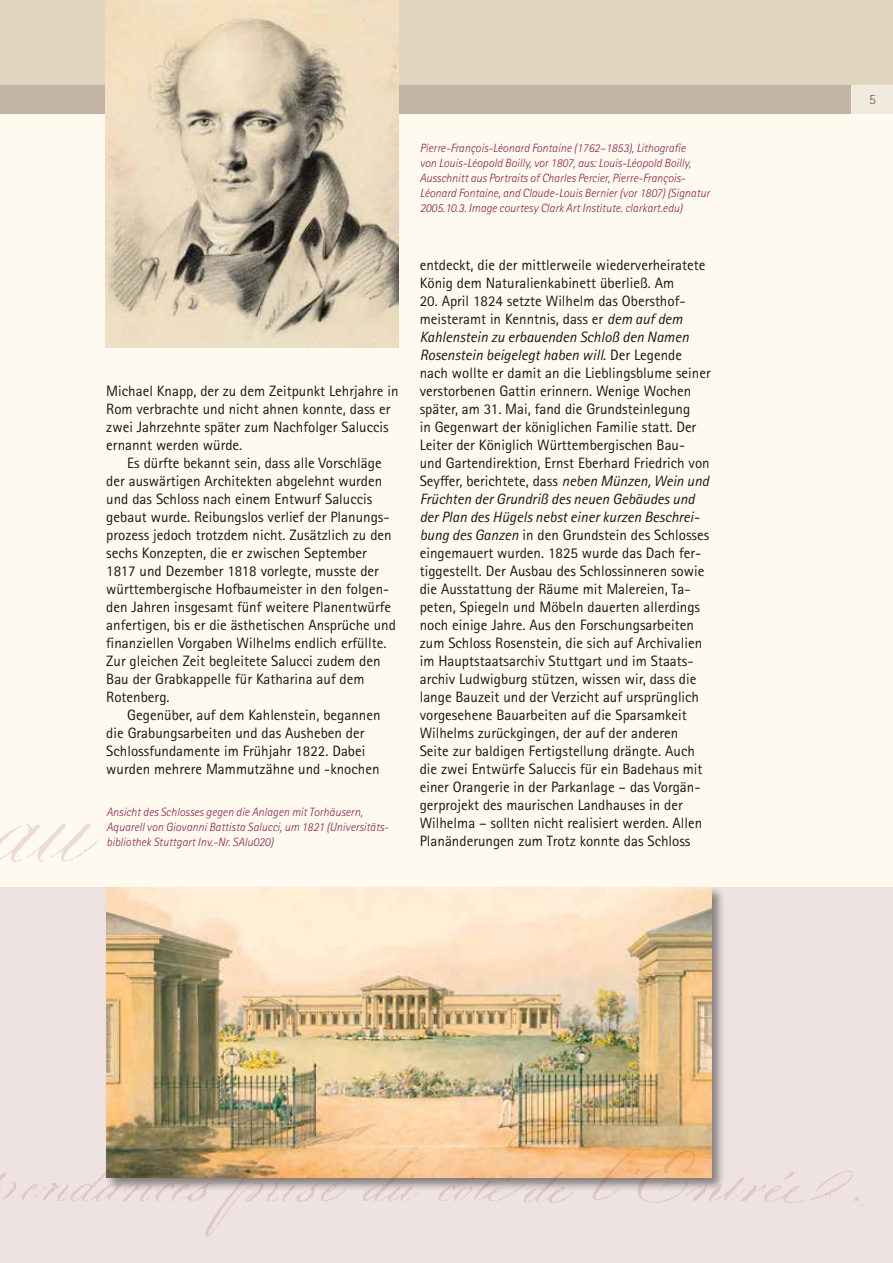
<style>
.page{position:relative;width:893px;height:1263px;background:#fff}
.page>*{position:absolute;margin:0;border:0;box-sizing:border-box;transform-origin:0 0}
.t1{font:15px/18px "Rotis Sans Serif Pro";color:#181716}
.t2{font:300 14.25px "Rotis Sans Serif Pro";color:#6c5c48}
.t3{font:italic 300 12px/15px "Rotis Sans Serif Pro";color:#8e1f4c}
.s1{font-style:italic}
</style>
<div class="page">
<div style="left:0;top:108px;width:893px;height:1155px;background:#fffaf0"></div>
<div style="left:0;top:887px;width:893px;height:376px;background:#efe3e2"></div>
<div style="left:0;top:0;width:893px;height:108px;background:#e1d5bf"></div>
<div style="left:0;top:85px;width:893px;height:29px;background:#c2b3a3"></div>
<div style="left:852px;top:85px;width:41px;height:29px;background:#f0eadf"></div>
<img style="left:106px;top:0;width:292px;height:347px">
<div style="left:104px;top:885px;width:622px;height:307px;background:#181716;opacity:.5"></div>
<img style="left:106px;top:887px;width:606px;height:225px">
<img style="left:0;top:824px;width:122px;height:90px">
<img style="left:0;top:1112px;width:863px;height:125px">
<p class="t1" style="left:106px;top:382px;width:294px">Michael Knapp, der zu dem Zeitpunkt Lehrjahre in Rom verbrachte und nicht ahnen konnte, dass er zwei Jahrzehnte später zum Nachfolger Saluccis ernannt werden würde.</p>
<p class="t1" style="left:106px;top:454px;width:291px;text-indent:21px">Es dürfte bekannt sein, dass alle Vorschläge der auswärtigen Architekten abgelehnt wurden und das Schloss nach einem Entwurf Saluccis gebaut wurde. Reibungslos verlief der Planungs&shy;prozess jedoch trotzdem nicht. Zusätzlich zu den sechs Konzepten, die er zwischen September 1817 und Dezember 1818 vorlegte, musste der württembergische Hofbaumeister in den folgen&shy;den Jahren insgesamt fünf weitere Planentwürfe anfertigen, bis er die ästhetischen Ansprüche und finanziellen Vorgaben Wilhelms endlich erfüllte.<br>Zur gleichen Zeit begleitete Salucci zudem den Bau der Grabkappelle für Katharina auf dem Rotenberg.</p>
<p class="t1" style="left:106px;top:706px;width:276px;text-indent:21px">Gegenüber, auf dem Kahlenstein, begannen die Grabungsarbeiten und das Ausheben der Schlossfundamente im Frühjahr 1822. Dabei wurden mehrere Mammutzähne und -knochen</p>
<p class="t3" style="left:106px;top:805px;width:284px">Ansicht des Schlosses gegen die Anlagen mit Torhäusern,<br>Aquarell von Giovanni Battista Salucci, um 1821 (Universitäts&shy;bibliothek Stuttgart Inv.-Nr. SAlu020)</p>
<p class="t3" style="left:420px;top:141px;width:292px">Pierre-François-Léonard Fontaine (1762–1853), Lithografie<br>von Louis-Léopold Boilly, vor 1807, aus: Louis-Léopold Boilly, Ausschnitt aus Portraits of Charles Percier, Pierre-François-Léonard Fontaine, and Claude-Louis Bernier (vor 1807) (Signatur 2005.10.3. Image courtesy Clark Art Institute. clarkart.edu)</p>
<p class="t1" style="left:420px;top:256px;width:287px">entdeckt, die der mittlerweile wiederverheiratete<br>König dem Naturalienkabinett überließ. Am</p>
<p class="t1" style="left:420px;top:292px;width:293px">20. April 1824 setzte Wilhelm das Obersthof&shy;meisteramt in Kenntnis, dass er <span class="s1">dem auf dem Kahlenstein zu erbauenden Schloß den Namen Rosenstein beigelegt haben will</span>. Der Legende nach wollte er damit an die Lieblingsblume seiner verstorbenen Gattin erinnern. Wenige Wochen später, am 31. Mai, fand die Grundsteinlegung<br>in Gegenwart der königlichen Familie statt. Der Leiter der Königlich Württembergischen Bau&shy;und Gartendirektion, Ernst Eberhard Friedrich von Seyffer, berichtete, dass <span class="s1">neben Münzen, Wein und Früchten der Grundriß des neuen Gebäudes und der Plan des Hügels nebst einer kurzen Beschrei&shy;bung des Ganzen</span> in den Grundstein des Schlosses eingemauert wurden. 1825 wurde das Dach fer&shy;tiggestellt. Der Ausbau des Schlossinneren sowie die Ausstattung der Räume mit Malereien, Ta&shy;peten, Spiegeln und Möbeln dauerten allerdings noch einige Jahre. Aus den Forschungsarbeiten zum Schloss Rosenstein, die sich auf Archivalien im Hauptstaatsarchiv Stuttgart und im Staats&shy;archiv Ludwigburg stützen, wissen wir, dass die lange Bauzeit und der Verzicht auf ursprünglich vorgesehene Bauarbeiten auf die Sparsamkeit Wilhelms zurückgingen, der auf der anderen Seite zur baldigen Fertigstellung drängte. Auch die zwei Entwürfe Saluccis für ein Badehaus mit einer Orangerie in der Parkanlage – das Vorgän&shy;gerprojekt des maurischen Landhauses in der Wilhelma – sollten nicht realisiert werden. Allen Planänderungen zum Trotz konnte das Schloss</p>
<p class="t2" style="left:869px;top:91px;width:8px">5</p>
</div>
